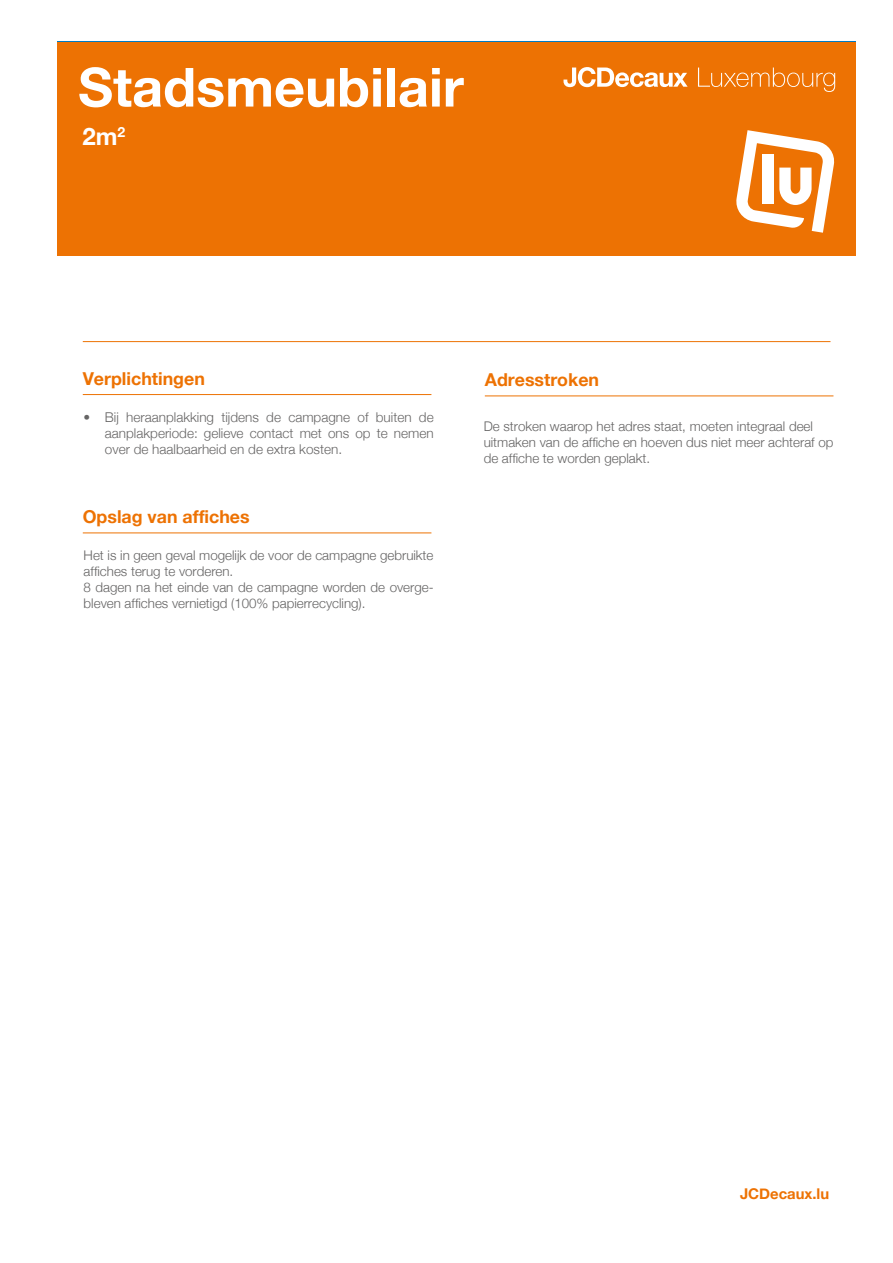
<style>
.page{position:relative;width:893px;height:1263px;background:#fff}
.page>*{position:absolute;margin:0;border:0;box-sizing:border-box;transform-origin:0 0}
.t1{font:700 54px "Helvetica Neue";color:#fff}
.t2{font:700 53.4px "Helvetica Neue";color:#fff}
.t3{font:700 23.7px "Helvetica Neue";color:#fff}
.t4{font:700 17.85px "Helvetica Neue";color:#ed7203}
.t5{font:700 14.85px "Helvetica Neue";color:#ed7203}
.t6{font:700 13.95px "Helvetica Neue";color:#fff}
.t7{font:300 13.5px/16.2px "Helvetica Neue";color:#666565;text-align:justify}
.t8{font:300 13.35px/16px "Helvetica Neue";color:#646363}
</style>
<div class="page">
<hr style="left:83px;top:394px;width:348px;height:1px;background:#ed7203">
<hr style="left:485px;top:396px;width:348px;height:1px;background:#ed7203">
<hr style="left:83px;top:341px;width:747px;height:1px;background:#ed7203">
<hr style="left:83px;top:533px;width:348px;height:1px;background:#ed7203">
<div style="left:58px;top:42px;width:798px;height:213px;background:#ed7203"></div>
<svg style="left:563px;top:67px;width:272px;height:25px"></svg>
<svg style="left:736px;top:130px;width:99px;height:103px"></svg>
<h1 class="t1" style="left:78px;top:45px;width:387px">Stadsmeubilair</h1>
<h2 class="t2" style="left:79px;top:44px;width:46px">...</h2>
<p class="t6" style="left:117px;top:121px;width:9px">2</p>
<h3 class="t3" style="left:83px;top:115px;width:44px">2m<sup>2</sup></h3>
<h3 class="t4" style="left:83px;top:364px;width:124px">Verplichtingen</h3>
<h3 class="t4" style="left:485px;top:366px;width:116px">Adresstroken</h3>
<p class="t7" style="left:105px;top:408px;width:330px;text-indent:-21px">• Bij heraanplakking tijdens de campagne of buiten de aanplakperiode: gelieve contact met ons op te nemen over de haalbaarheid en de extra kosten.</p>
<h3 class="t4" style="left:83px;top:503px;width:168px">Opslag van affiches</h3>
<p class="t8" style="left:84px;top:546px;width:352px">Het is in geen geval mogelijk de voor de campagne gebruikte affiches terug te vorderen.<br>8 dagen na het einde van de campagne worden de overge&shy;bleven affiches vernietigd (100% papierrecycling).</p>
<p class="t8" style="left:484px;top:418px;width:351px">De stroken waarop het adres staat, moeten integraal deel uitmaken van de affiche en hoeven dus niet meer achteraf op de affiche te worden geplakt.</p>
<p class="t5" style="left:740px;top:1182px;width:91px">JCDecaux.lu</p>
</div>
